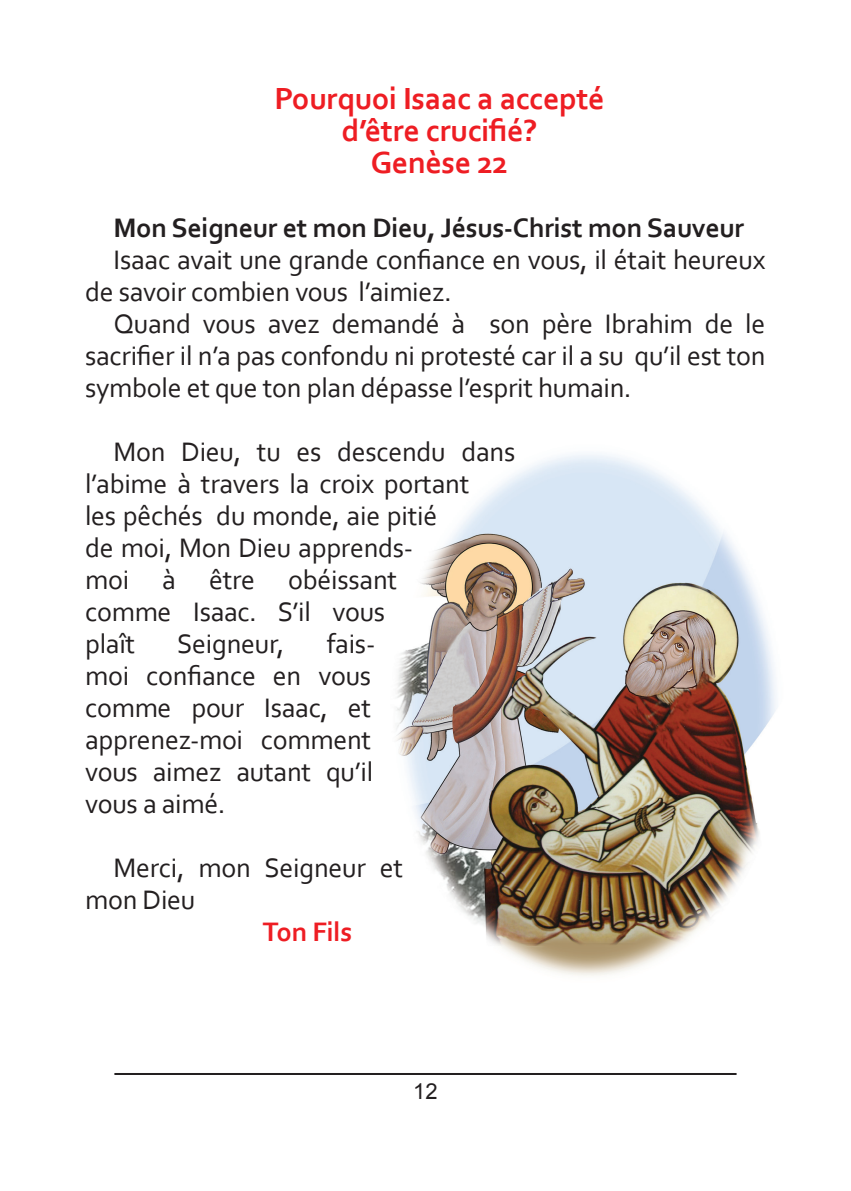
<style>
.page{position:relative;width:851px;height:1191px;background:#fff}
.page>*{position:absolute;margin:0;border:0;box-sizing:border-box;transform-origin:0 0}
.t1{font:700 32px "Corbel";letter-spacing:-.01em;color:#ee1d23}
.t2{font:28px/32px "Corbel";letter-spacing:-.01em;color:#231f20}
.t3{font:700 28px "Corbel";letter-spacing:-.01em;color:#231f20}
.t4{font:700 28px "Corbel";letter-spacing:-.01em;color:#ee1d23}
.t5{font:22px "Arial";color:#231f20}
</style>
<div class="page">
<hr style="left:114px;top:1073px;width:622px;height:2px;background:#231f20">
<img style="left:396px;top:454px;width:381px;height:522px">
<p class="t1" style="left:274px;top:78px;width:332px">Pourquoi Isaac a accepté</p>
<p class="t1" style="left:341px;top:110px;width:197px">d’être crucifié?</p>
<p class="t1" style="left:371px;top:142px;width:139px">Genèse 22</p>
<p class="t3" style="left:113px;top:210px;width:632px">Mon Seigneur et mon Dieu, Jésus-Christ mon Sauveur</p>
<p class="t2" style="left:85px;top:243px;width:681px;text-indent:28px">Isaac avait une grande confiance en vous, il était heureux de savoir combien vous l’aimiez.</p>
<p class="t2" style="left:85px;top:307px;width:681px;text-align:justify;text-indent:28px">Quand vous avez demandé à son père Ibrahim de le sacrifier il n’a pas confondu ni protesté car il a su qu’il est ton symbole et que ton plan dépasse l’esprit humain.</p>
<p class="t2" style="left:85px;top:435px;width:432px;text-indent:28px">Mon Dieu, tu es descendu dans l’abime à travers la croix portant<br>les pêchés du monde, aie pitié<br>de moi, Mon Dieu apprends-<br>moi à être obéissant<br>comme Isaac. S’il vous<br>plaît</p>
<p class="t2" style="left:85px;top:627px;width:292px;text-indent:241px">fais&shy;moi confiance en vous comme pour Isaac, et apprenez-moi comment vous aimez autant qu’il vous a aimé.</p>
<p class="t2" style="left:177px;top:627px;width:109px">Seigneur,</p>
<p class="t2" style="left:85px;top:851px;width:319px;text-indent:28px">Merci, mon Seigneur et mon Dieu</p>
<p class="t4" style="left:262px;top:914px;width:91px">Ton Fils</p>
<p class="t5" style="left:413px;top:1076px;width:26px">12</p>
</div>
